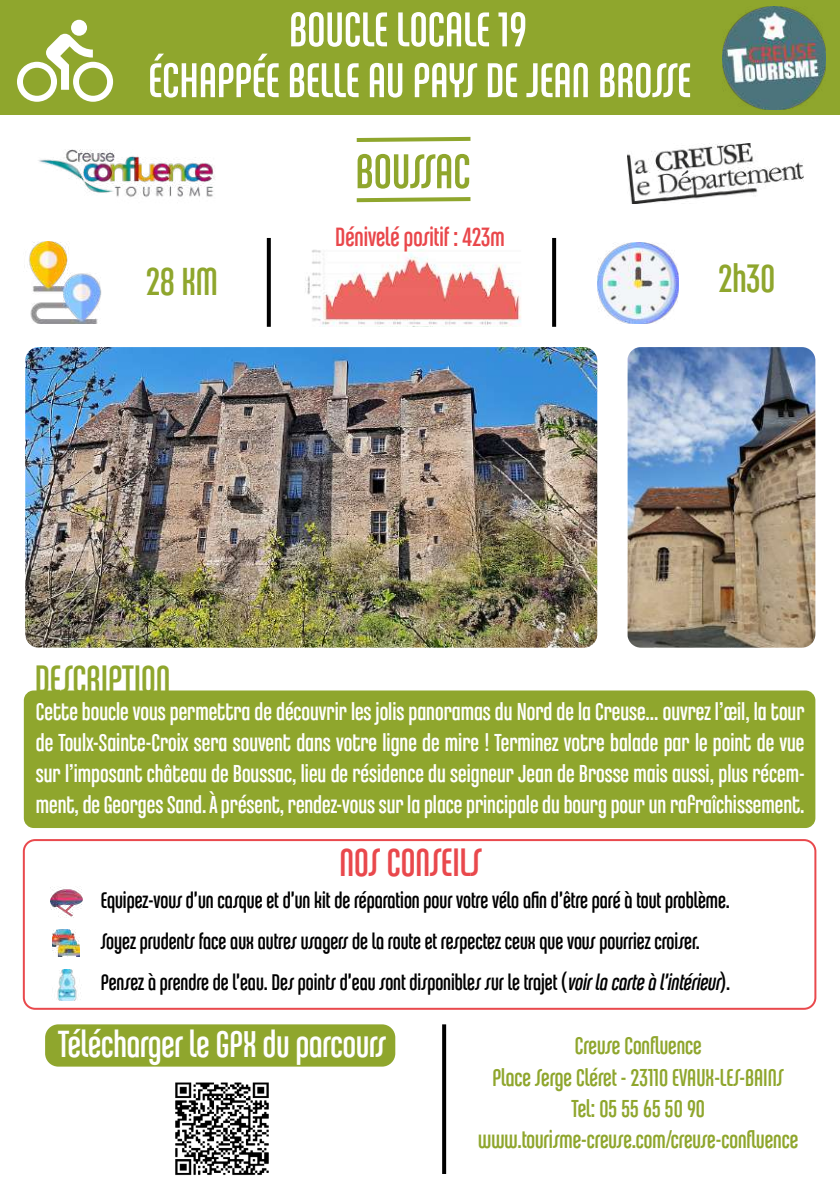
<style>
.page{position:relative;width:840px;height:1191px;background:#fff}
.page>*{position:absolute;margin:0;border:0;box-sizing:border-box;transform-origin:0 0}
.t1{font:52px "Chalet Comprime Cologne Seventy";color:#fff}
.t2{font:52px "Chalet Comprime Cologne Seventy";color:#8fa62d}
.t3{font:42px "Chalet Comprime Cologne Seventy";color:#8fa62d}
.t4{font:42px "Chalet Comprime Cologne Seventy";color:#e9484c}
.t5{font:40px "Chalet Comprime Cologne Seventy";color:#fff}
.t6{font:28px "Chalet Comprime Cologne Seventy";color:#e9474b}
.t7{font:26px/31.2px "Chalet Comprime Cologne Eighty";color:#fff;text-align:justify}
.t8{font:26px/31.2px "Chalet Comprime Cologne Seventy";color:#8fa62d;text-align:center}
.t9{font:24px/41.2px "Chalet Comprime Cologne Seventy";color:#000}
.s1{font-style:italic}
</style>
<div class="page">
<div style="left:45px;top:1024px;width:350px;height:42px;background:#8fa62d;border-radius:13px"></div>
<div style="left:23px;top:839px;width:792px;height:170px;border:2px solid #e9494d;border-radius:11px"></div>
<div style="left:24px;top:690px;width:790px;height:138px;background:#8fa62d;border-radius:10px"></div>
<img style="left:25px;top:347px;width:572px;height:300px">
<svg style="left:267px;top:238px;width:4px;height:89px"></svg>
<svg style="left:552px;top:238px;width:4px;height:89px"></svg>
<div style="left:0;top:0;width:839px;height:115px;background:#8fa62d"></div>
<img style="left:305px;top:250px;width:215px;height:76px">
<img style="left:24px;top:243px;width:78px;height:80px">
<img style="left:597px;top:243px;width:80px;height:80px">
<img style="left:627px;top:347px;width:187px;height:300px">
<img style="left:53px;top:929px;width:27px;height:27px">
<img style="left:50px;top:887px;width:32px;height:31px">
<img style="left:57px;top:969px;width:20px;height:31px">
<svg style="left:442px;top:1024px;width:4px;height:150px"></svg>
<img style="left:175px;top:1082px;width:94px;height:93px">
<div style="left:71px;top:20px;width:16px;height:16px;background:#fff;border-radius:50%"></div>
<svg style="left:17px;top:34px;width:96px;height:62px"></svg>
<img style="left:627px;top:143px;width:175px;height:61px">
<img style="left:23px;top:96px;width:192px;height:147px">
<svg style="left:356px;top:197px;width:115px;height:6px"></svg>
<svg style="left:356px;top:136px;width:115px;height:6px"></svg>
<img style="left:722px;top:6px;width:102px;height:103px">
<h1 class="t1" style="left:289px;top:0;width:239px">BOUCLE LOCALE 19</h1>
<h1 class="t1" style="left:148px;top:51px;width:544px">ÉCHAPPÉE BELLE AU PAYS DE JEAN BROSSE</h1>
<h1 class="t2" style="left:355px;top:142px;width:116px">BOUSSAC</h1>
<p class="t6" style="left:335px;top:221px;width:171px">Dénivelé positif : 423m</p>
<h2 class="t3" style="left:146px;top:258px;width:73px">28 KM</h2>
<h2 class="t3" style="left:717px;top:254px;width:58px">2h30</h2>
<h2 class="t3" style="left:35px;top:655px;width:137px">DESCRIPTION</h2>
<p class="t7" style="left:36px;top:695px;width:769px">Cette boucle vous permettra de découvrir les jolis panoramas du Nord de la Creuse... ouvrez l’œil, la tour de Toulx-Sainte-Croix sera souvent dans votre ligne de mire ! Terminez votre balade par le point de vue sur l’imposant château de Boussac, lieu de résidence du seigneur Jean de Brosse mais aussi, plus récem&shy;ment, de Georges Sand. À présent, rendez-vous sur la place principale du bourg pour un rafraîchissement.</p>
<h2 class="t4" style="left:339px;top:839px;width:144px">NOS CONSEILS</h2>
<p class="t9" style="left:101px;top:878px;width:630px">Equipez-vous d’un casque et d’un kit de réparation pour votre vélo afin d’être paré à tout problème.<br>Soyez prudents face aux autres usagers de la route et respectez ceux que vous pourriez croiser.<br>Pensez à prendre de l’eau. Des points d’eau sont disponibles sur le trajet (<span class="s1">voirlacarteàl’intérieur</span>).</p>
<h3 class="t5" style="left:58px;top:1021px;width:329px">Télécharger le GPX du parcours</h3>
<p class="t8" style="left:478px;top:1029px;width:321px">Creuse Confluence<br>Place Serge Cléret - 23110 EVAUX-LES-BAINS<br>Tel: 05 55 65 50 90 www.tourisme-creuse.com/creuse-confluence</p>
</div>
